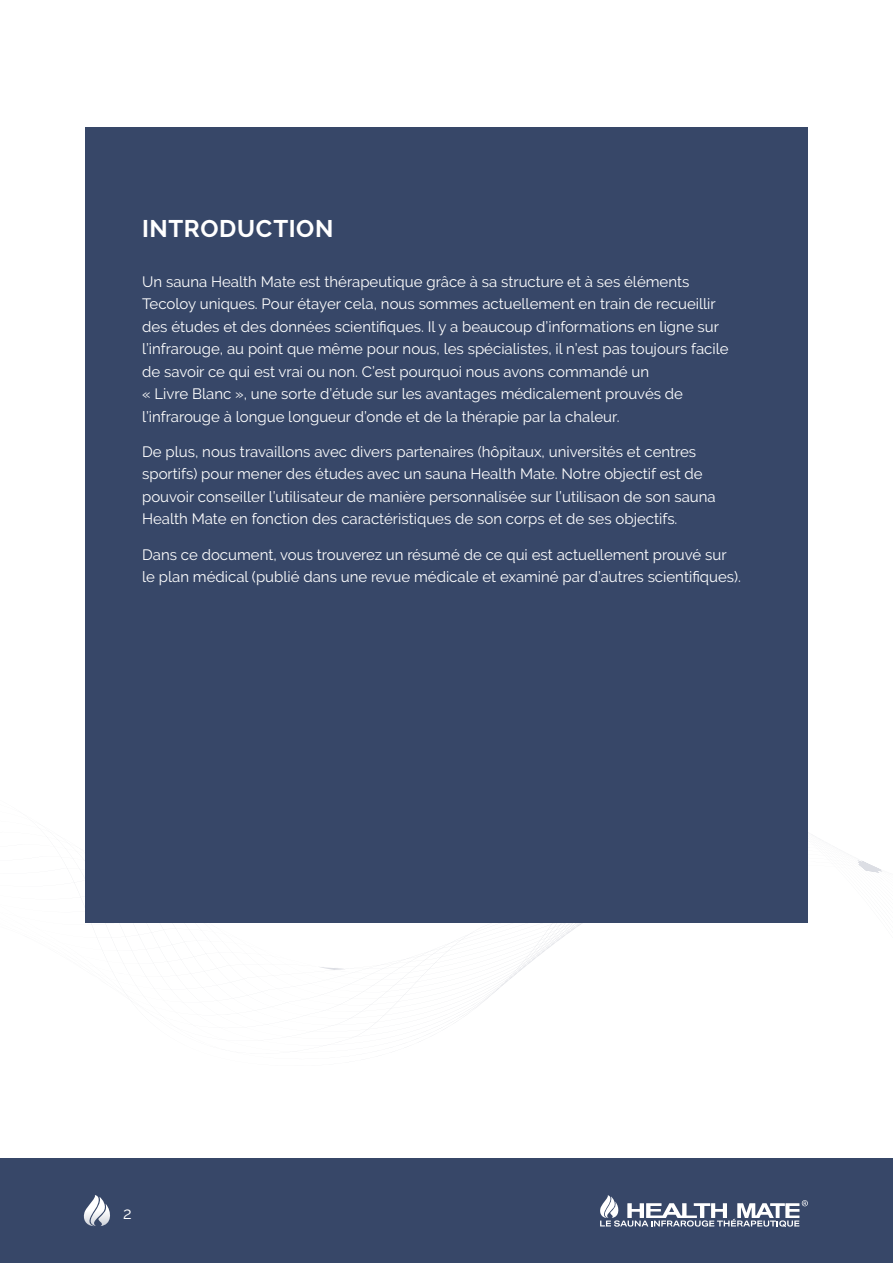
<style>
.page{position:relative;width:893px;height:1263px;background:#fff}
.page>*{position:absolute;margin:0;border:0;box-sizing:border-box;transform-origin:0 0}
.t1{font:700 24px "Raleway";letter-spacing:.025em;color:#fff}
.t2{font:16.5px "Raleway";color:#fff}
.t3{font:15px/22.5px "Raleway";color:#fff}
</style>
<div class="page">
<div style="left:85px;top:128px;width:723px;height:795px;background:#374768"></div>
<div style="left:0;top:1159px;width:893px;height:104px;background:#374768"></div>
<svg style="left:600px;top:1195px;width:208px;height:32px"></svg>
<svg style="left:83px;top:1195px;width:27px;height:31px"></svg>
<h1 class="t1" style="left:142px;top:215px;width:193px">INTRODUCTION</h1>
<p class="t3" style="left:142px;top:270px;width:588px">Un sauna Health Mate est thérapeutique grâce à sa structure et à ses éléments Tecoloy uniques. Pour étayer cela, nous sommes actuellement en train de recueillir des études et des données scientifiques. Il y a beaucoup d’informations en ligne sur l’infrarouge, au point que même pour nous, les spécialistes, il n’est pas toujours facile de savoir ce qui est vrai ou non. C’est pourquoi nous avons commandé un<br>« Livre Blanc », une sorte d’étude sur les avantages médicalement prouvés de l’infrarouge à longue longueur d’onde et de la thérapie par la chaleur.</p>
<p class="t3" style="left:142px;top:440px;width:575px">De plus, nous travaillons avec divers partenaires (hôpitaux, universités et centres sportifs) pour mener des études avec un sauna Health Mate. Notre objectif est de pouvoir conseiller l’utilisateur de manière personnalisée sur l’utilisaon de son sauna Health Mate en fonction des caractéristiques de son corps et de ses objectifs.</p>
<p class="t3" style="left:142px;top:543px;width:600px">Dans ce document, vous trouverez un résumé de ce qui est actuellement prouvé sur le plan médical (publié dans une revue médicale et examiné par d’autres scientifiques).</p>
<p class="t2" style="left:123px;top:1203px;width:10px">2</p>
</div>
